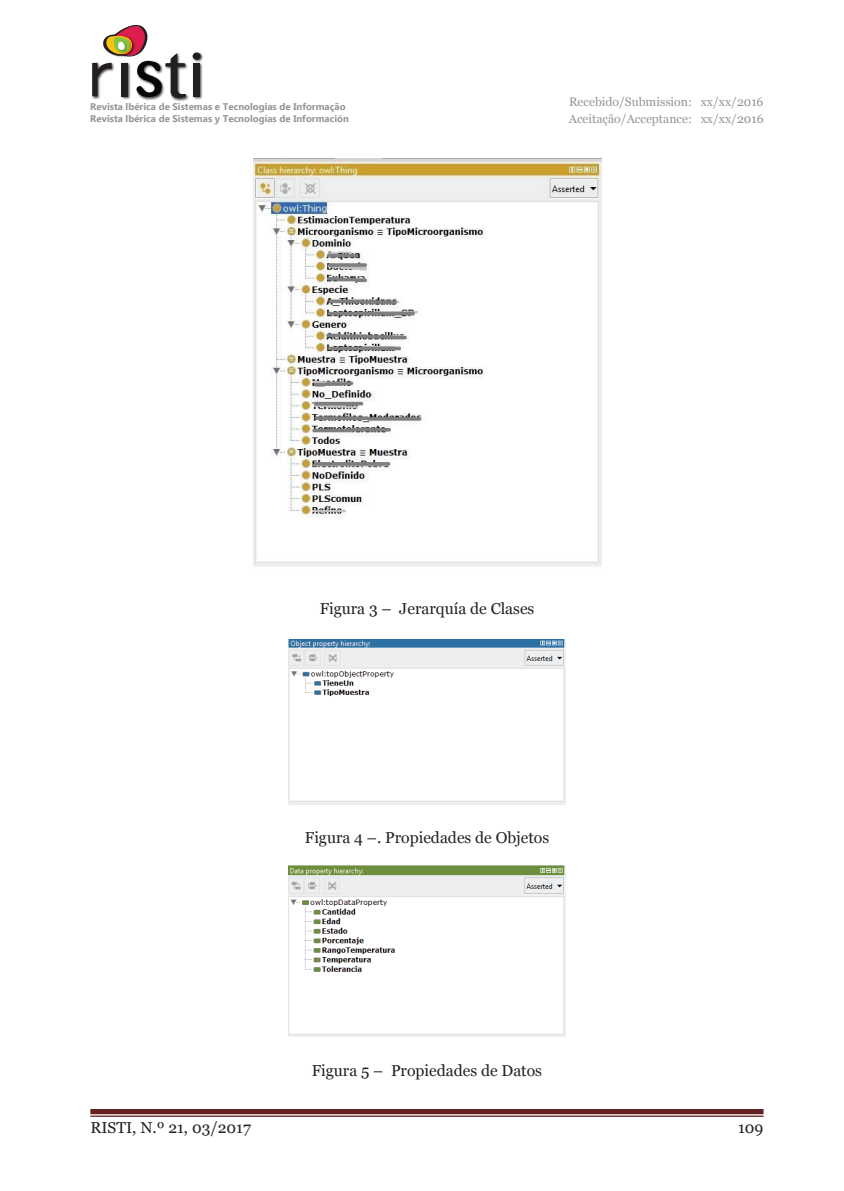
<style>
.page{position:relative;width:844px;height:1191px;background:#fff}
.page>*{position:absolute;margin:0;border:0;box-sizing:border-box;transform-origin:0 0}
.t1{font:15.75px "Georgia";color:#231f20}
.t2{font:12.25px/16.1px "Georgia";color:#939598}
.t3{font:700 9.62px/11.5px "Ebrima";color:#939598}
</style>
<div class="page">
<div style="left:90px;top:1109px;width:673px;height:5px;background:#622322"></div>
<hr style="left:90px;top:1115px;width:673px;height:1px;background:#622322">
<img style="left:178px;top:52px;width:25px;height:50px">
<div style="left:193px;top:63px;width:7px;height:33px;background:#231f20"></div>
<div style="left:192px;top:53px;width:9px;height:7px;background:#231f20;border-radius:50%"></div>
<svg style="left:92px;top:25px;width:94px;height:76px"></svg>
<img style="left:253px;top:159px;width:348px;height:408px">
<img style="left:288px;top:640px;width:277px;height:164px">
<img style="left:288px;top:865px;width:277px;height:171px">
<p class="t3" style="left:90px;top:102px;width:260px">Revista lbérica de Sistemas e Tecnologias de Informação<br>Revista lbérica de Sistemas y Tecnologías de Información</p>
<p class="t2" style="left:568px;top:94px;width:196px">Recebido/Submission: xx/xx/2016<br>Aceitação/Acceptance: xx/xx/2016</p>
<p class="t1" style="left:319px;top:599px;width:216px">Figura 3 – Jerarquía de Clases</p>
<p class="t1" style="left:305px;top:828px;width:246px">Figura 4 –. Propiedades de Objetos</p>
<p class="t1" style="left:312px;top:1060px;width:232px">Figura 5 – Propiedades de Datos</p>
<p class="t1" style="left:90px;top:1117px;width:162px">RISTI, N.º 21, 03/2017</p>
<p class="t1" style="left:738px;top:1118px;width:27px">109</p>
</div>
